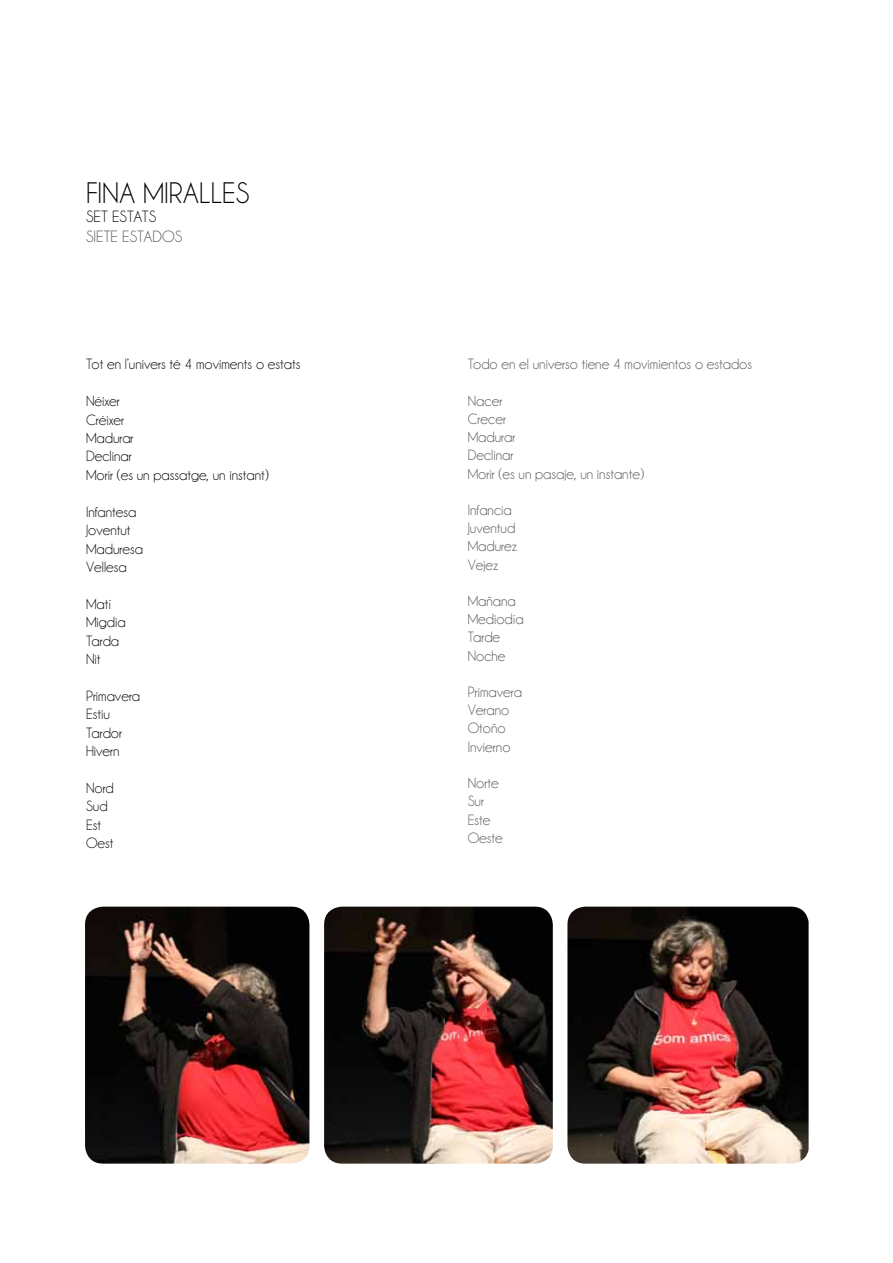
<style>
.page{position:relative;width:893px;height:1263px;background:#fff}
.page>*{position:absolute;margin:0;border:0;box-sizing:border-box;transform-origin:0 0}
.t1{font:30px "Champagne&Limousines";color:#000}
.t2{font:16.5px "Champagne&Limousines";color:#545456}
.t3{font:16.5px "Champagne&Limousines";color:#000}
.t4{font:15px/18.1px "Champagne&Limousines";color:#545456}
.t5{font:15px/18.5px "Champagne&Limousines";color:#000}
</style>
<div class="page">
<img style="left:324px;top:907px;width:229px;height:256px">
<img style="left:567px;top:907px;width:242px;height:256px">
<img style="left:85px;top:907px;width:224px;height:256px">
<h1 class="t1" style="left:86px;top:175px;width:150px">fina mi ralles</h1>
<p class="t3" style="left:86px;top:207px;width:64px">set estats</p>
<p class="t2" style="left:86px;top:227px;width:8px">siete</p>
<p class="t2" style="left:122px;top:227px;width:41px">estados</p>
<p class="t5" style="left:86px;top:355px;width:216px">Tot en l’univers té 4 moviments o estats</p>
<p class="t5" style="left:86px;top:392px;width:184px">Néixer<br>Créixer<br>Madurar<br>Declinar<br>Morir (es un passatge, un instant)</p>
<p class="t5" style="left:86px;top:502px;width:58px">Infantesa<br>Joventut<br>Maduresa<br>Vellesa</p>
<p class="t5" style="left:86px;top:594px;width:41px">Matí<br>Migdia<br>Tarda<br>Nit</p>
<p class="t5" style="left:86px;top:687px;width:56px">Primavera<br>Estiu<br>Tardor<br>Hivern</p>
<p class="t5" style="left:86px;top:779px;width:29px">Nord<br>Sud<br>Est<br>Oest</p>
<p class="t4" style="left:468px;top:355px;width:286px">Todo en el universo tiene 4 movimientos o estados</p>
<p class="t4" style="left:468px;top:391px;width:178px">Nacer<br>Crecer<br>Madurar<br>Declinar<br>Morir (es un pasaje, un instante)</p>
<p class="t4" style="left:468px;top:501px;width:51px">Infancia<br>Juventud<br>Madurez<br>Vejez</p>
<p class="t4" style="left:468px;top:592px;width:58px">Mañana<br>Mediodía<br>Tarde<br>Noche</p>
<p class="t4" style="left:468px;top:683px;width:56px">Primavera<br>Verano<br>Otoño<br>Invierno</p>
<p class="t4" style="left:468px;top:774px;width:37px">Norte<br>Sur<br>Este<br>Oeste</p>
</div>
